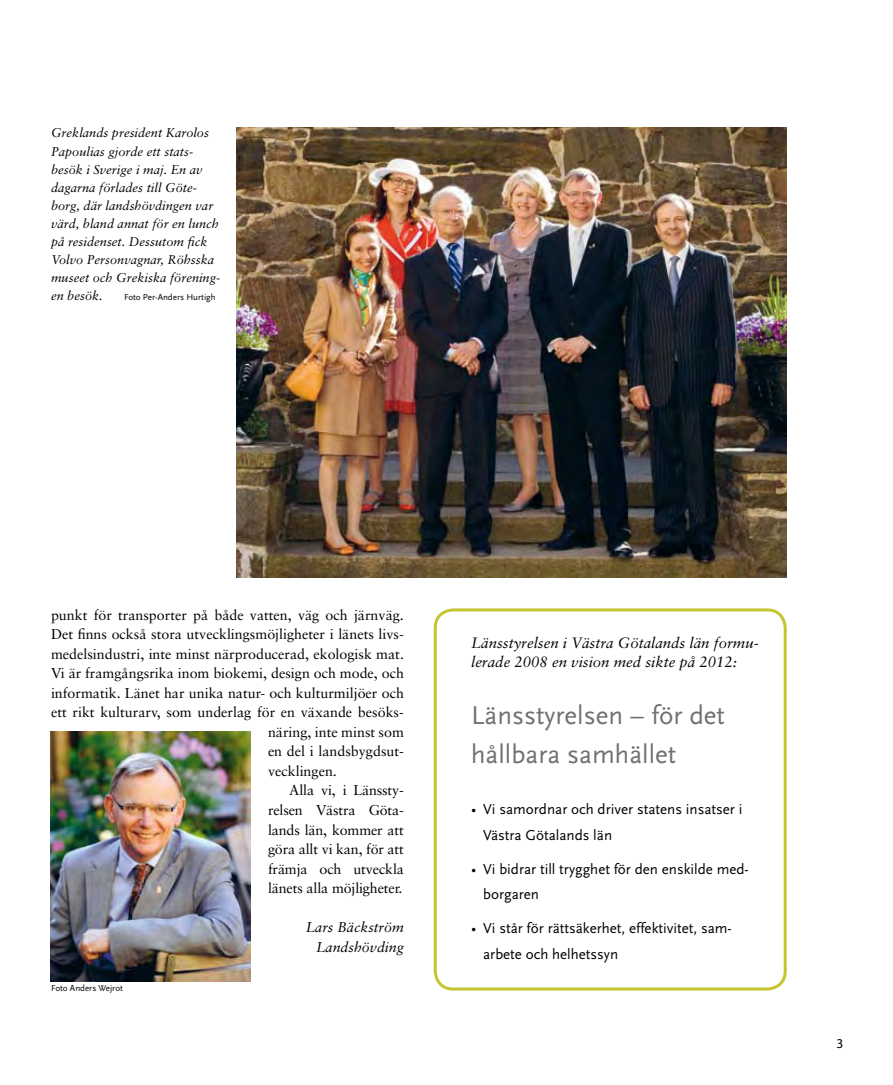
<style>
.page{position:relative;width:893px;height:1085px;background:#fff}
.page>*{position:absolute;margin:0;border:0;box-sizing:border-box;transform-origin:0 0}
.t1{font:27px/39px "Scala Sans";color:#707173}
.t2{font:15px/25.5px "Scala Sans";color:#000}
.t3{font:italic 15px/19.5px "Sabon";color:#000}
.t4{font:14.25px "Sabon";color:#000}
.t5{font:italic 14.25px/19.5px "Sabon";color:#000;text-align:right}
.t6{font:13.5px "Myriad Pro";color:#000}
.t7{font:italic 12.75px/18px "Sabon";color:#000}
.t8{font:9px "Scala Sans";color:#000}
</style>
<div class="page">
<div style="left:434px;top:608px;width:353px;height:382px;border:3px solid #c6c530;border-radius:18px"></div>
<img style="left:51px;top:731px;width:200px;height:250px">
<img style="left:236px;top:128px;width:551px;height:449px">
<p class="t7" style="left:51px;top:124px;width:171px">Greklands president Karolos<br>Papoulias gjorde ett stats&shy;besök i Sverige i maj. En av dagarna förlades till Göte&shy;borg, där landshövdingen var värd, bland annat för en lunch på residenset. Dessutom fick<br>Volvo Personvagnar, Röhsska museet och Grekiska förening&shy;en besök.</p>
<p class="t8" style="left:124px;top:292px;width:93px">Foto Per-Anders Hurtigh</p>
<p class="t4" style="left:51px;top:606px;width:354px">punkt för transporter på både vatten, väg och järnväg.</p>
<p class="t4" style="left:51px;top:626px;width:354px">Det finns också stora utvecklingsmöjligheter i länets livs-</p>
<p class="t4" style="left:51px;top:645px;width:354px">medelsindustri, inte minst närproducerad, ekologisk mat.</p>
<p class="t4" style="left:51px;top:665px;width:354px">Vi är framgångsrika inom biokemi, design och mode, och</p>
<p class="t4" style="left:51px;top:684px;width:354px">informatik. Länet har unika natur- och kulturmiljöer och</p>
<p class="t4" style="left:51px;top:704px;width:354px">ett rikt kulturarv, som underlag för en växande besöks-</p>
<p class="t4" style="left:268px;top:723px;width:137px">näring, inte minst som</p>
<p class="t4" style="left:268px;top:743px;width:137px">en del i landsbygdsut-</p>
<p class="t4" style="left:268px;top:762px;width:70px">vecklingen.</p>
<p class="t4" style="left:289px;top:781px;width:116px">Alla vi, i Länssty-</p>
<p class="t4" style="left:268px;top:801px;width:137px">relsen Västra Göta-</p>
<p class="t4" style="left:268px;top:820px;width:137px">lands län, kommer att</p>
<p class="t4" style="left:268px;top:840px;width:137px">göra allt vi kan, för att</p>
<p class="t4" style="left:268px;top:859px;width:137px">främja och utveckla</p>
<p class="t4" style="left:268px;top:879px;width:136px">länets alla möjligheter.</p>
<p class="t5" style="left:306px;top:917px;width:100px">Lars Bäckström<br>Landshövding</p>
<p class="t8" style="left:51px;top:983px;width:73px">Foto Anders Wejrot</p>
<p class="t3" style="left:471px;top:632px;width:289px">Länsstyrelsen i Västra Götalands län formu&shy;lerade 2008 en vision med sikte på 2012:</p>
<h1 class="t1" style="left:471px;top:696px;width:255px">Länsstyrelsen – för det hållbara samhället</h1>
<p class="t2" style="left:483px;top:796px;width:261px;text-indent:-12px">• Vi samordnar och driver statens insatser i<br>Västra Götalands län</p>
<p class="t2" style="left:483px;top:856px;width:267px;text-indent:-12px">• Vi bidrar till trygghet för den enskilde med&shy;borgaren</p>
<p class="t2" style="left:483px;top:915px;width:249px;text-indent:-12px">• Vi står för rättsäkerhet, effektivitet, sam&shy;arbete och helhetssyn</p>
<p class="t6" style="left:836px;top:1034px;width:8px">3</p>
</div>
